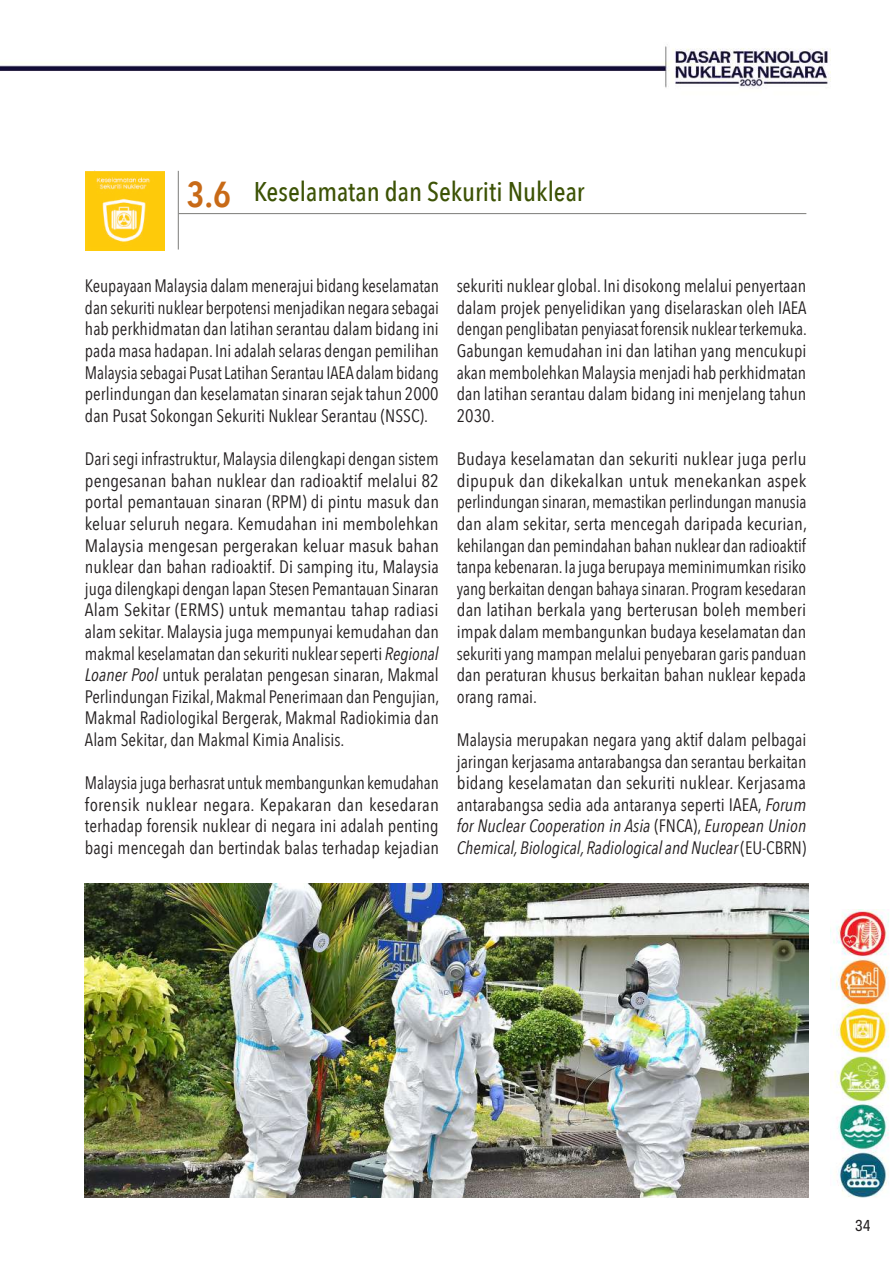
<style>
.page{position:relative;width:894px;height:1262px;background:#fff}
.page>*{position:absolute;margin:0;border:0;box-sizing:border-box;transform-origin:0 0}
.t1{font:500 27px "Avenir Next Condensed";color:#3c5205}
.t2{font:18px/21.6px "Avenir Next Condensed";color:#231f20;text-align:justify}
.t3{font:18px/21.6px "Avenir Next Condensed";color:#231f20;text-align:justify;scale:1.04 1}
.t4{font:18px/21.6px "Avenir Next Condensed";color:#231f20;text-align:justify;scale:.96 1}
.t5{font:16.5px "Config Condensed";color:#231f20}
.s1{font-weight:600;font-size:36px;color:#c86a17}
.s2{font-style:italic}
</style>
<div class="page">
<img style="left:85px;top:883px;width:723px;height:314px">
<img style="left:1px;top:44px;width:829px;height:44px">
<img style="left:830px;top:909px;width:60px;height:289px">
<hr style="left:178px;top:171px;width:1px;height:78px;background:#7b7b78">
<hr style="left:178px;top:213px;width:628px;height:1px;background:#7b7b78">
<img style="left:86px;top:171px;width:78px;height:79px">
<h1 class="t1" style="left:186px;top:175px;width:399px"><span class="s1">3.6</span> Keselamatan dan Sekuriti Nuklear</h1>
<p class="t2" style="left:85px;top:274px;width:355px">Keupayaan Malaysia dalam menerajui bidang keselamatan dan sekuriti nuklear berpotensi menjadikan negara sebagai hab perkhidmatan dan latihan serantau dalam bidang ini pada masa hadapan. Ini adalah selaras dengan pemilihan Malaysia sebagai Pusat Latihan Serantau IAEA dalam bidang perlindungan dan keselamatan sinaran sejak tahun 2000 dan Pusat Sokongan Sekuriti Nuklear Serantau (NSSC).</p>
<p class="t2" style="left:85px;top:447px;width:355px">Dari segi infrastruktur, Malaysia dilengkapi dengan sistem pengesanan bahan nuklear dan radioaktif melalui 82 portal pemantauan sinaran (RPM) di pintu masuk dan keluar seluruh negara. Kemudahan ini membolehkan Malaysia mengesan pergerakan keluar masuk bahan nuklear dan bahan radioaktif. Di samping itu, Malaysia juga dilengkapi dengan lapan Stesen Pemantauan Sinaran Alam Sekitar (ERMS) untuk memantau tahap radiasi alam sekitar. Malaysia juga mempunyai kemudahan dan makmal keselamatan dan sekuriti nuklear seperti <span class="s2">Regional Loaner Pool</span> untuk peralatan pengesan sinaran, Makmal Perlindungan Fizikal, Makmal Penerimaan dan Pengujian, Makmal Radiologikal Bergerak, Makmal Radiokimia dan Alam Sekitar, dan Makmal Kimia Analisis.</p>
<p class="t4" style="left:85px;top:771px;width:370px">Malaysia juga berhasrat untuk membangunkan kemudahan forensik nuklear negara. Kepakaran dan kesedaran terhadap forensik nuklear di negara ini adalah penting bagi mencegah dan bertindak balas terhadap kejadian</p>
<p class="t2" style="left:456px;top:274px;width:351px">sekuriti nuklear global. Ini disokong melalui penyertaan dalam projek penyelidikan yang diselaraskan oleh IAEA dengan penglibatan penyiasat forensik nuklear terkemuka.<br>Gabungan kemudahan ini dan latihan yang mencukupi akan membolehkan Malaysia menjadi hab perkhidmatan dan latihan serantau dalam bidang ini menjelang tahun 2030.</p>
<p class="t3" style="left:456px;top:447px;width:338px">Budaya keselamatan dan sekuriti nuklear juga perlu dipupuk dan dikekalkan untuk menekankan aspek perlindungan sinaran, memastikan perlindungan manusia dan alam sekitar, serta mencegah daripada kecurian, kehilangan dan pemindahan bahan nuklear dan radioaktif tanpa kebenaran. Ia juga berupaya meminimumkan risiko yang berkaitan dengan bahaya sinaran. Program kesedaran dan latihan berkala yang berterusan boleh memberi impak dalam membangunkan budaya keselamatan dan sekuriti yang mampan melalui penyebaran garis panduan dan peraturan khusus berkaitan bahan nuklear kepada orang ramai.</p>
<p class="t2" style="left:456px;top:728px;width:351px">Malaysia merupakan negara yang aktif dalam pelbagai jaringan kerjasama antarabangsa dan serantau berkaitan bidang keselamatan dan sekuriti nuklear. Kerjasama antarabangsa sedia ada antaranya seperti IAEA, <span class="s2">Forum for Nuclear Cooperation in Asia</span> (FNCA), <span class="s2">European Union Chemical, Biological, Radiological and Nuclear</span> (EU-CBRN)</p>
<p class="t5" style="left:854px;top:1215px;width:17px">34</p>
</div>
